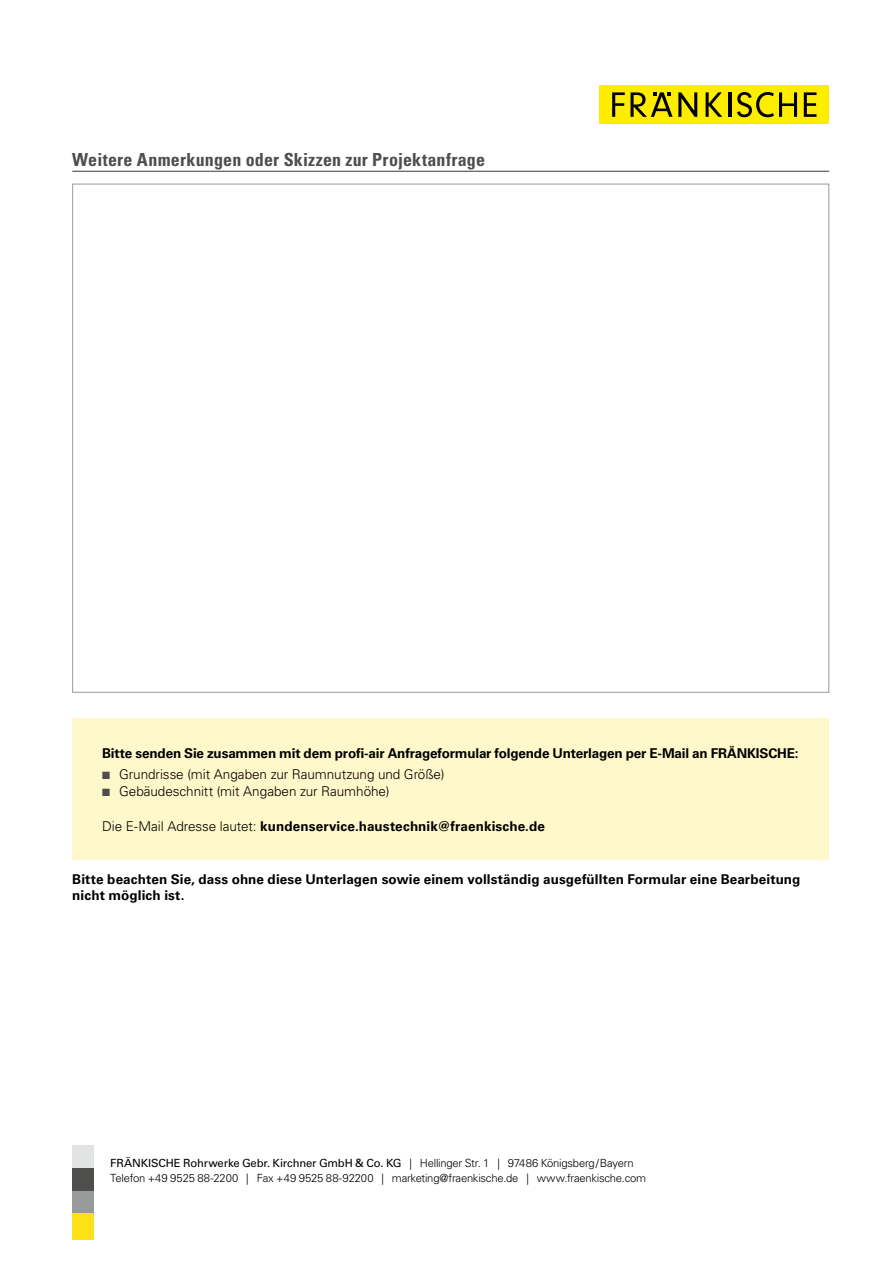
<style>
.page{position:relative;width:893px;height:1263px;background:#fff}
.page>*{position:absolute;margin:0;border:0;box-sizing:border-box;transform-origin:0 0}
.t1{font:700 condensed 18px "Univers LT Pro";letter-spacing:.01em;color:#4e4e4d}
.t2{font:700 13.5px/16.2px "Univers LT Pro 65";letter-spacing:.005em;color:#000}
.t3{font:700 13.5px "Univers LT Pro 65";letter-spacing:-.015em;color:#000}
.t4{font:300 13.5px "Univers LT Pro 45";letter-spacing:-.005em;color:#000}
.t5{font:300 11.25px "Univers LT Pro 45";letter-spacing:-.02em;color:#000}
.t6{font:11.25px "Univers LT Pro 55 Roman";letter-spacing:-.015em;color:#000}
.s1{color:#4e4e4d}
.s2{font-family:"Univers LT Pro 45";font-weight:300}
</style>
<div class="page">
<div style="left:599px;top:85px;width:230px;height:38px;background:#ffed00"></div>
<svg style="left:612px;top:92px;width:85px;height:25px"></svg>
<svg style="left:706px;top:92px;width:16px;height:25px"></svg>
<hr style="left:728px;top:92px;width:3px;height:25px;background:#000">
<svg style="left:737px;top:92px;width:60px;height:25px"></svg>
<svg style="left:804px;top:92px;width:12px;height:25px"></svg>
<div style="left:72px;top:1151px;width:22px;height:21px;background:#e2e3e3"></div>
<div style="left:72px;top:1174px;width:22px;height:21px;background:#4e4e4d"></div>
<div style="left:72px;top:1219px;width:22px;height:21px;background:#fbe115"></div>
<div style="left:72px;top:1196px;width:22px;height:21px;background:#989999"></div>
<hr style="left:72px;top:171px;width:757px;height:1px;background:#4e4e4d">
<div style="left:72px;top:718px;width:757px;height:142px;background:#fff8ca"></div>
<div style="left:72px;top:1146px;width:21px;height:21px;background:#e2e3e3"></div>
<div style="left:72px;top:1168px;width:21px;height:21px;background:#4e4e4d"></div>
<div style="left:72px;top:1213px;width:21px;height:22px;background:#fbe115"></div>
<div style="left:72px;top:1191px;width:21px;height:21px;background:#989999"></div>
<h1 class="t1" style="left:72px;top:149px;width:414px">Weitere Anmerkungen oder Skizzen zur Projektanfrage</h1>
<p class="t3" style="left:102px;top:744px;width:698px">Bitte senden Sie zusammen mit dem profi-air Anfrageformular folgende Unterlagen per E-Mail an FRÄNKISCHE:</p>
<p class="t4" style="left:102px;top:765px;width:344px"><span class="s1">■</span> Grundrisse (mit Angaben zur Raumnutzung und Größe)</p>
<p class="t4" style="left:102px;top:782px;width:289px"><span class="s1">■</span> Gebäudeschnitt (mit Angaben zur Raumhöhe)</p>
<p class="t2" style="left:102px;top:817px;width:444px"><span class="s2">Die E-Mail Adresse lautet:</span> kundenservice.haustechnik@fraenkische.de</p>
<p class="t2" style="left:72px;top:870px;width:730px">Bitte beachten Sie, dass ohne diese Unterlagen sowie einem vollständig ausgefüllten Formular eine Bearbeitung nicht möglich ist.</p>
<p class="t6" style="left:110px;top:1155px;width:525px">FRÄNKISCHE Rohrwerke Gebr. Kirchner GmbH &amp; Co. KG <span class="s2">| Hellinger Str. 1 | 97486 Königsberg/Bayern</span></p>
<p class="t5" style="left:110px;top:1171px;width:537px">Telefon +49 9525 88-2200 | Fax +49 9525 88-92200 | marketing@fraenkische.de | www.fraenkische.com</p>
</div>
